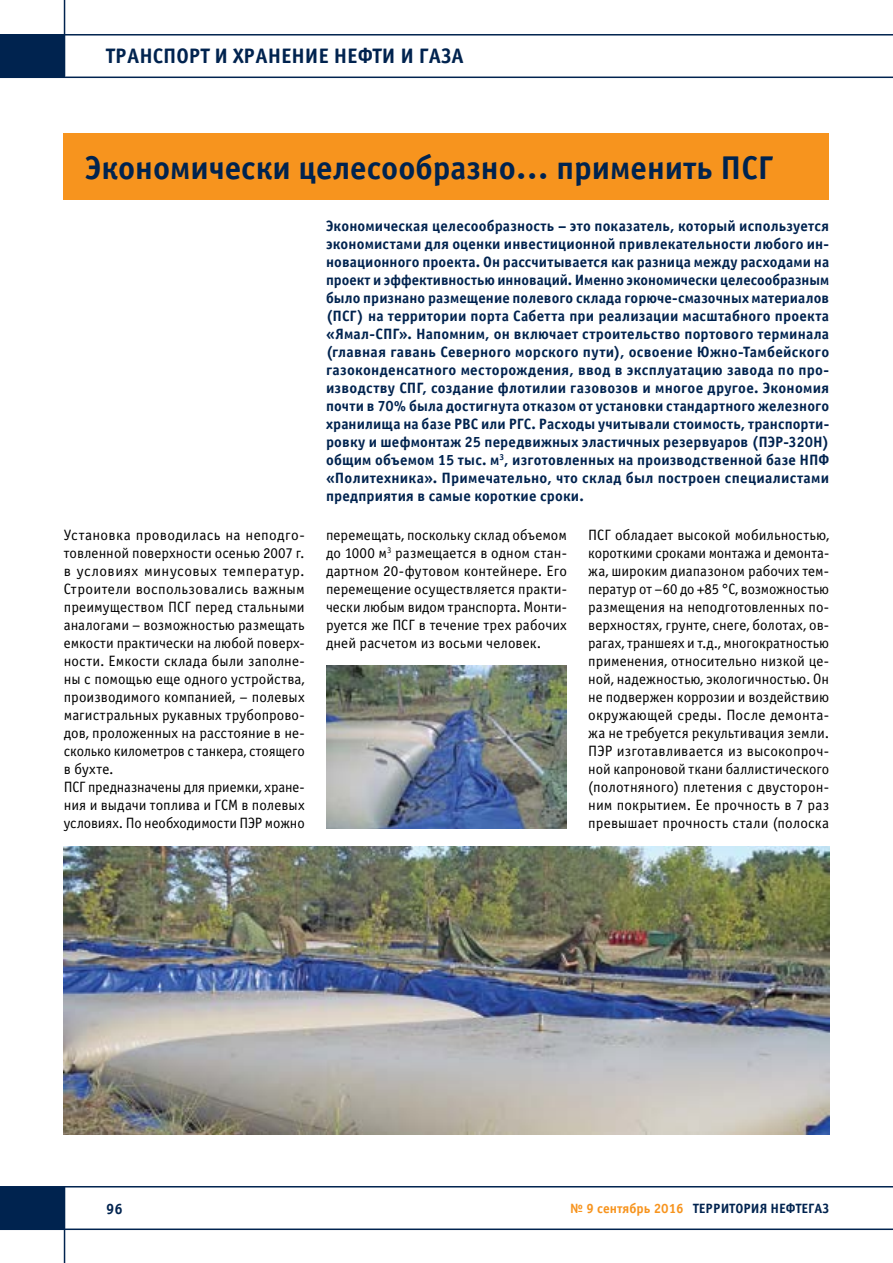
<style>
.page{position:relative;width:893px;height:1263px;background:#fff}
.page>*{position:absolute;margin:0;border:0;box-sizing:border-box;transform-origin:0 0}
.t1{font:700 33px "Officina Sans C";color:#00234f}
.t2{font:700 21px "Officina Sans C";color:#00234f}
.t3{font:15px/18px "Officina Sans C";letter-spacing:.005em;color:#000;text-align:justify}
.t4{font:700 15px/18px "Officina Sans C";letter-spacing:.015em;color:#00234f;text-align:justify}
.t5{font:700 13.5px "Officina Sans C";color:#00234f}
.s1{color:#f7941e}
</style>
<div class="page">
<hr style="left:0;top:77px;width:893px;height:1px;background:#00234f">
<hr style="left:64px;top:0;width:1px;height:77px;background:#00234f">
<hr style="left:0;top:34px;width:893px;height:2px;background:#00234f">
<div style="left:0;top:35px;width:64px;height:42px;background:#00234f"></div>
<hr style="left:0;top:1186px;width:893px;height:1px;background:#00234f">
<hr style="left:64px;top:1186px;width:1px;height:77px;background:#00234f">
<hr style="left:0;top:1228px;width:893px;height:2px;background:#00234f">
<div style="left:0;top:1187px;width:64px;height:42px;background:#00234f"></div>
<div style="left:64px;top:133px;width:765px;height:67px;background:#f7941e"></div>
<img style="left:64px;top:846px;width:765px;height:288px">
<img style="left:326px;top:665px;width:241px;height:163px">
<h2 class="t2" style="left:106px;top:44px;width:359px">ТРАНСПОРТ И ХРАНЕНИЕ НЕФТИ И ГАЗА</h2>
<h1 class="t1" style="left:85px;top:149px;width:690px">Экономически целесообразно… применить ПСГ</h1>
<p class="t4" style="left:326px;top:217px;width:505px">Экономическая целесообразность – это показатель, который используется экономистами для оценки инвестиционной привлекательности любого ин&shy;новационного проекта. Он рассчитывается как разница между расходами на проект и эффективностью инноваций. Именно экономически целесообразным было признано размещение полевого склада горюче-смазочных материалов (ПСГ) на территории порта Сабетта при реализации масштабного проекта «Ямал-СПГ». Напомним, он включает строительство портового терминала (главная гавань Северного морского пути), освоение Южно-Тамбейского газоконденсатного месторождения, ввод в эксплуатацию завода по про&shy;изводству СПГ, создание флотилии газовозов и многое другое. Экономия почти в 70% была достигнута отказом от установки стандартного железного хранилища на базе РВС или РГС. Расходы учитывали стоимость, транспорти&shy;ровку и шефмонтаж 25 передвижных эластичных резервуаров (ПЭР-320Н) общим объемом 15 тыс. м<sup>3</sup>, изготовленных на производственной базе НПФ «Политехника». Примечательно, что склад был построен специалистами предприятия в самые короткие сроки.</p>
<p class="t3" style="left:64px;top:526px;width:242px;text-align:left">Установка проводилась на неподго&shy;товленной поверхности осенью 2007 г. в условиях минусовых температур.<br>Строители воспользовались важным преимуществом ПСГ перед стальными аналогами – возможностью размещать емкости практически на любой поверх&shy;ности. Емкости склада были заполне&shy;ны с помощью еще одного устройства, производимого компанией, – полевых магистральных рукавных трубопрово&shy;дов, проложенных на расстояние в не&shy;сколько километров с танкера, стоящего в бухте.<br>ПСГ предназначены для приемки, хране&shy;ния и выдачи топлива и ГСМ в полевых условиях. По необходимости ПЭР можно</p>
<p class="t3" style="left:326px;top:526px;width:242px">перемещать, поскольку склад объемом до 1000 м<sup>3</sup> размещается в одном стан&shy;дартном 20-футовом контейнере. Его перемещение осуществляется практи&shy;чески любым видом транспорта. Монти&shy;руется же ПСГ в течение трех рабочих дней расчетом из восьми человек.</p>
<p class="t3" style="left:588px;top:526px;width:242px">ПСГ обладает высокой мобильностью, короткими сроками монтажа и демонта&shy;жа, широким диапазоном рабочих тем&shy;ператур от –60 до +85 °С, возможностью размещения на неподготовленных по&shy;верхностях, грунте, снеге, болотах, ов&shy;рагах, траншеях и т.д., многократностью применения, относительно низкой це&shy;ной, надежностью, экологичностью. Он не подвержен коррозии и воздействию окружающей среды. После демонта&shy;жа не требуется рекультивация земли.<br>ПЭР изготавливается из высокопроч&shy;ной капроновой ткани баллистического (полотняного) плетения с двусторон&shy;ним покрытием. Ее прочность в 7 раз превышает прочность стали (полоска</p>
<p class="t4" style="left:106px;top:1200px;width:18px">96</p>
<p class="t5" style="left:570px;top:1201px;width:261px"><span class="s1">№ 9 сентябрь 2016</span> ТЕРРИТОРИЯ НЕФТЕГАЗ</p>
</div>
